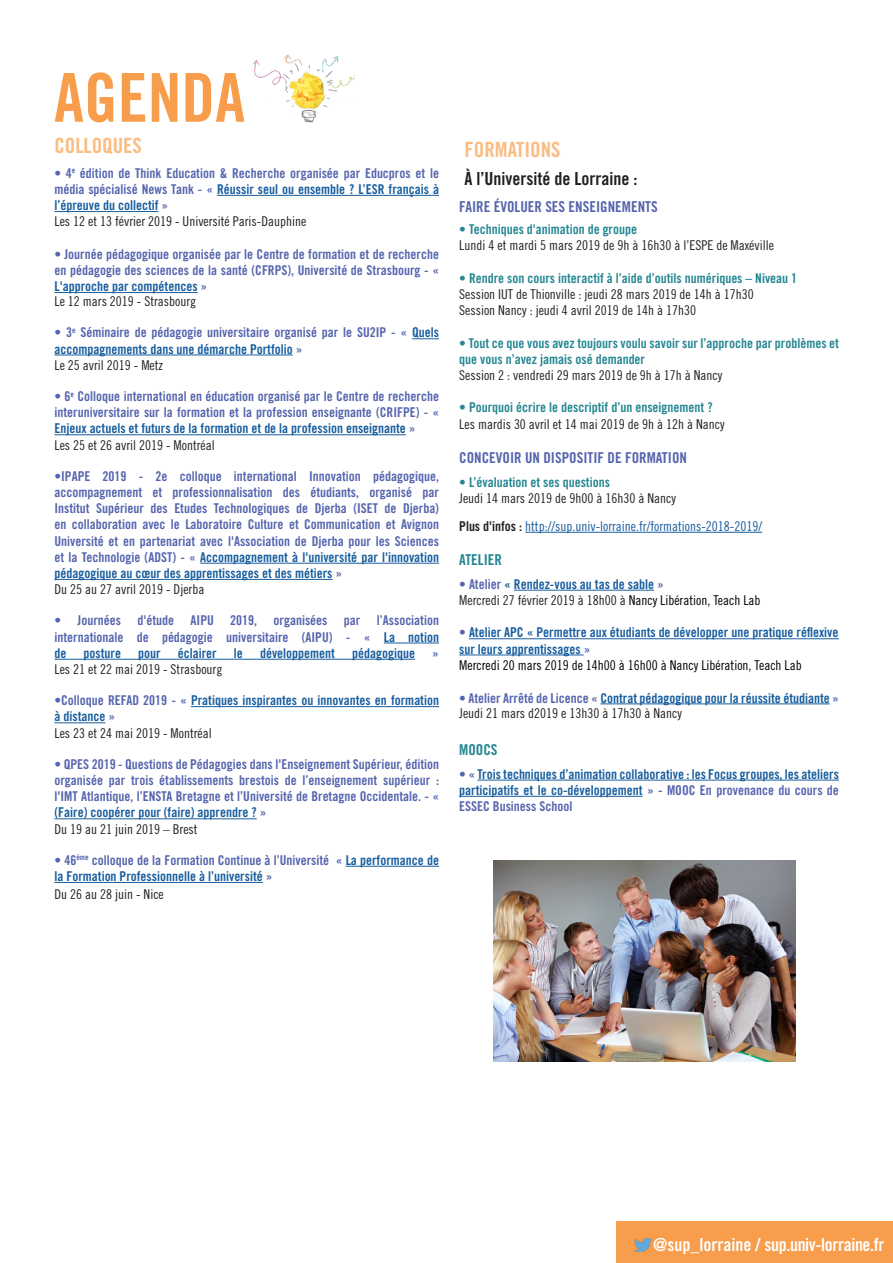
<style>
.page{position:relative;width:893px;height:1263px;background:#fff}
.page>*{position:absolute;margin:0;border:0;box-sizing:border-box;transform-origin:0 0}
.t1{font:67.5px "Trade Gothic LT Std Bd Cn 20";color:#f89d4b}
.t2{font:21px "Trade Gothic LT Std Bd Cn 20";color:#fbbc82}
.t3{font:18px "Trade Gothic LT Std Bd Cn 20";letter-spacing:-.02em;color:#fff}
.t4{font:18px "Trade Gothic LT Std Bd Cn 20";color:#231f20}
.t5{font:15px "Trade Gothic LT Std Bd Cn 20";color:#5564ae}
.t6{font:15px "Trade Gothic LT Std Bd Cn 20";color:#238691}
.t7{font:13.5px/16.2px "Trade Gothic LT Std Bd Cn 20";color:#5564ae;text-align:justify}
.t8{font:13.5px "Trade Gothic LT Std Cn 18";color:#231f20}
.t9{font:13.5px/16.2px "Trade Gothic LT Std Bd Cn 20";color:#175d9e}
.t10{font:13.5px/16.2px "Trade Gothic LT Std Bd Cn 20";color:#238691}
.t11{font:13.5px "Trade Gothic LT Std Cn 18";color:#175d9e}
.t12{font:13.5px "Trade Gothic LT Std Cn 18";color:#000}
.s1{color:#fff}
.s2{color:#175d9e}
.s3{color:#5564ae}
.s4{font-family:"Trade Gothic LT Std Cn 18"}
.s5{font-family:"Trade Gothic LT Std Bd Cn 20";color:#231f20}
.s6{color:#000}
</style>
<div class="page">
<div style="left:616px;top:1221px;width:277px;height:42px;background:#f89d4b"></div>
<img style="left:635px;top:1238px;width:17px;height:14px">
<img style="left:253px;top:55px;width:101px;height:68px">
<hr style="left:217px;top:195px;width:222px;height:1px;background:#175d9e">
<hr style="left:54px;top:211px;width:105px;height:1px;background:#175d9e">
<hr style="left:54px;top:292px;width:144px;height:1px;background:#175d9e">
<svg style="left:412px;top:338px;width:27px;height:1px"></svg>
<hr style="left:54px;top:355px;width:239px;height:1px;background:#175d9e">
<hr style="left:54px;top:434px;width:352px;height:1px;background:#175d9e">
<hr style="left:200px;top:563px;width:239px;height:1px;background:#175d9e">
<hr style="left:54px;top:579px;width:278px;height:1px;background:#175d9e">
<hr style="left:384px;top:643px;width:55px;height:1px;background:#175d9e">
<hr style="left:54px;top:659px;width:361px;height:1px;background:#175d9e">
<hr style="left:191px;top:706px;width:248px;height:1px;background:#175d9e">
<hr style="left:54px;top:722px;width:51px;height:1px;background:#175d9e">
<hr style="left:54px;top:818px;width:203px;height:1px;background:#175d9e">
<hr style="left:346px;top:866px;width:93px;height:1px;background:#175d9e">
<hr style="left:54px;top:882px;width:209px;height:1px;background:#175d9e">
<hr style="left:525px;top:532px;width:237px;height:1px;background:#175d9e">
<hr style="left:514px;top:590px;width:140px;height:1px;background:#175d9e">
<hr style="left:469px;top:638px;width:370px;height:1px;background:#175d9e">
<hr style="left:459px;top:655px;width:125px;height:1px;background:#175d9e">
<hr style="left:600px;top:703px;width:230px;height:1px;background:#175d9e">
<hr style="left:477px;top:780px;width:362px;height:1px;background:#175d9e">
<hr style="left:459px;top:796px;width:184px;height:1px;background:#175d9e">
<img style="left:493px;top:860px;width:302px;height:202px">
<p class="t1" style="left:54px;top:57px;width:193px">AGENDA</p>
<p class="t2" style="left:54px;top:133px;width:89px">COLLOQUES</p>
<p class="t7" style="left:54px;top:165px;width:386px">•<span class="s1">-</span>4<sup>e</sup> édition de Think Education &amp; Recherche organisée par Educpros et le média spécialisé News Tank - « <span class="s2">Réussir seul ou ensemble ? L’ESR français à l’épreuve du collectif</span> »</p>
<p class="t8" style="left:54px;top:214px;width:253px">Les 12 et 13 février 2019 - Université Paris-Dauphine</p>
<p class="t7" style="left:54px;top:246px;width:386px">• Journée pédagogique organisée par le Centre de formation et de recherche en pédagogie des sciences de la santé (CFRPS), Université de Strasbourg - « <span class="s2">L'approche par compétences</span> »</p>
<p class="t8" style="left:54px;top:293px;width:143px">Le 12 mars 2019 - Strasbourg</p>
<p class="t7" style="left:54px;top:324px;width:386px">• 3<sup>e</sup> Séminaire de pédagogie universitaire organisé par le SU2IP - « <span class="s2">Quels accompagnements dans une démarche Portfolio</span> »</p>
<p class="t8" style="left:54px;top:357px;width:110px">Le 25 avril 2019 - Metz</p>
<p class="t7" style="left:54px;top:388px;width:386px">• 6<sup>e</sup> Colloque international en éducation organisé par le Centre de recherche interuniversitaire sur la formation et la profession enseignante (CRIFPE) - « <span class="s2">Enjeux actuels et futurs de la formation et de la profession enseignante</span> »</p>
<p class="t8" style="left:54px;top:437px;width:162px">Les 25 et 26 avril 2019 - Montréal</p>
<p class="t7" style="left:54px;top:468px;width:386px">•IPAPE 2019 - 2e colloque international Innovation pédagogique, accompagnement et professionnalisation des étudiants, organisé par Institut Supérieur des Etudes Technologiques de Djerba (ISET de Djerba) en collaboration avec le Laboratoire Culture et Communication et Avignon Université et en partenariat avec l'Association de Djerba pour les Sciences et la Technologie (ADST) - « <span class="s2">Accompagnement à l'université par l'innovation pédagogique au cœur des apprentissages et des métiers</span> »</p>
<p class="t8" style="left:54px;top:581px;width:151px">Du 25 au 27 avril 2019 - Djerba</p>
<p class="t7" style="left:54px;top:612px;width:386px">• Journées d'étude AIPU 2019, organisées par l’Association internationale de pédagogie universitaire (AIPU) - « <span class="s2">La notion de</span></p>
<p class="t9" style="left:84px;top:645px;width:39px">posture</p>
<p class="t9" style="left:138px;top:645px;width:24px">pour</p>
<p class="t9" style="left:178px;top:645px;width:40px">éclairer</p>
<p class="t9" style="left:234px;top:645px;width:10px">le</p>
<p class="t9" style="left:260px;top:645px;width:76px">développement</p>
<p class="t9" style="left:352px;top:645px;width:64px">pédagogique</p>
<p class="t7" style="left:432px;top:645px;width:8px">»</p>
<p class="t8" style="left:54px;top:661px;width:169px">Les 21 et 22 mai 2019 - Strasbourg</p>
<p class="t9" style="left:54px;top:692px;width:386px"><span class="s3">•Colloque REFAD 2019 - «</span> Pratiques inspirantes ou innovantes en formation à distance <span class="s3">»</span></p>
<p class="t8" style="left:54px;top:725px;width:159px">Les 23 et 24 mai 2019 - Montréal</p>
<p class="t7" style="left:54px;top:756px;width:386px">• QPES 2019 - Questions de Pédagogies dans l'Enseignement Supérieur, édition organisée par trois établissements brestois de l’enseignement supérieur : l'IMT Atlantique, l’ENSTA Bretagne et l’Université de Bretagne Occidentale. - « <span class="s2">(Faire) coopérer pour (faire) apprendre ?</span> »</p>
<p class="t8" style="left:54px;top:821px;width:145px">Du 19 au 21 juin 2019 – Brest</p>
<p class="t9" style="left:54px;top:852px;width:386px"><span class="s3">• 46</span><sup>ème</sup> <span class="s3">colloque de la Formation Continue à l’Université «</span> La performance de la Formation Professionnelle à l’université <span class="s3">»</span></p>
<p class="t8" style="left:54px;top:886px;width:111px">Du 26 au 28 juin - Nice</p>
<p class="t2" style="left:465px;top:136px;width:98px">FORMATIONS</p>
<p class="t4" style="left:465px;top:168px;width:174px">À l’Université de Lorraine :</p>
<p class="t5" style="left:459px;top:197px;width:200px">FAIRE ÉVOLUER SES ENSEIGNEMENTS</p>
<p class="t10" style="left:459px;top:221px;width:179px">• Techniques d'animation de groupe</p>
<p class="t8" style="left:459px;top:238px;width:316px">Lundi 4 et mardi 5 mars 2019 de 9h à 16h30 à l’ESPE de Maxéville</p>
<p class="t10" style="left:459px;top:270px;width:340px"><span class="s4">•</span> Rendre son cours interactif à l’aide d’outils numériques – Niveau 1</p>
<p class="t8" style="left:459px;top:286px;width:296px">Session IUT de Thionville : jeudi 28 mars 2019 de 14h à 17h30</p>
<p class="t8" style="left:459px;top:302px;width:238px">Session Nancy : jeudi 4 avril 2019 de 14h à 17h30</p>
<p class="t10" style="left:459px;top:335px;width:381px">• Tout ce que vous avez toujours voulu savoir sur l’approche par problèmes et que vous n’avez jamais osé demander</p>
<p class="t8" style="left:459px;top:367px;width:265px">Session 2 : vendredi 29 mars 2019 de 9h à 17h à Nancy</p>
<p class="t10" style="left:459px;top:399px;width:255px">• Pourquoi écrire le descriptif d’un enseignement ?</p>
<p class="t8" style="left:459px;top:416px;width:267px">Les mardis 30 avril et 14 mai 2019 de 9h à 12h à Nancy</p>
<p class="t5" style="left:459px;top:448px;width:229px">CONCEVOIR UN DISPOSITIF DE FORMATION</p>
<p class="t10" style="left:459px;top:473px;width:152px">• L’évaluation et ses questions</p>
<p class="t8" style="left:459px;top:490px;width:218px">Jeudi 14 mars 2019 de 9h00 à 16h30 à Nancy</p>
<p class="t11" style="left:459px;top:518px;width:304px"><span class="s5">Plus d'infos :</span> http://sup.univ-lorraine.fr/formations-2018-2019/</p>
<p class="t6" style="left:459px;top:551px;width:44px">ATELIER</p>
<p class="t9" style="left:459px;top:576px;width:206px"><span class="s3">• Atelier</span> « Rendez-vous au tas de sable <span class="s3">»</span></p>
<p class="t8" style="left:459px;top:592px;width:303px">Mercredi 27 février 2019 à 18h00 à <span class="s6">Nancy Libération, Teach Lab</span></p>
<p class="t9" style="left:459px;top:624px;width:381px"><span class="s3">•</span> Atelier APC « Permettre aux étudiants de développer une pratique réflexive sur leurs apprentissages <span class="s3">»</span></p>
<p class="t12" style="left:459px;top:657px;width:344px">Mercredi 20 mars 2019 de 14h00 à 16h00 à Nancy Libération, Teach Lab</p>
<p class="t9" style="left:459px;top:689px;width:381px"><span class="s3">• Atelier Arrêté de Licence «</span> Contrat pédagogique pour la réussite étudiante <span class="s3">»</span></p>
<p class="t8" style="left:459px;top:705px;width:224px">Jeudi 21 mars d2019 e 13h30 à 17h30 à Nancy</p>
<p class="t6" style="left:459px;top:740px;width:40px">MOOCS</p>
<p class="t9" style="left:459px;top:766px;width:381px;text-align:justify"><span class="s3">• «</span> Trois techniques d’animation collaborative : les Focus groupes, les ateliers participatifs et le co-développement <span class="s3">» - MOOC En provenance du cours de ESSEC Business School</span></p>
<p class="t3" style="left:653px;top:1234px;width:233px">@sup_lorraine / sup.univ-lorraine.fr</p>
</div>
